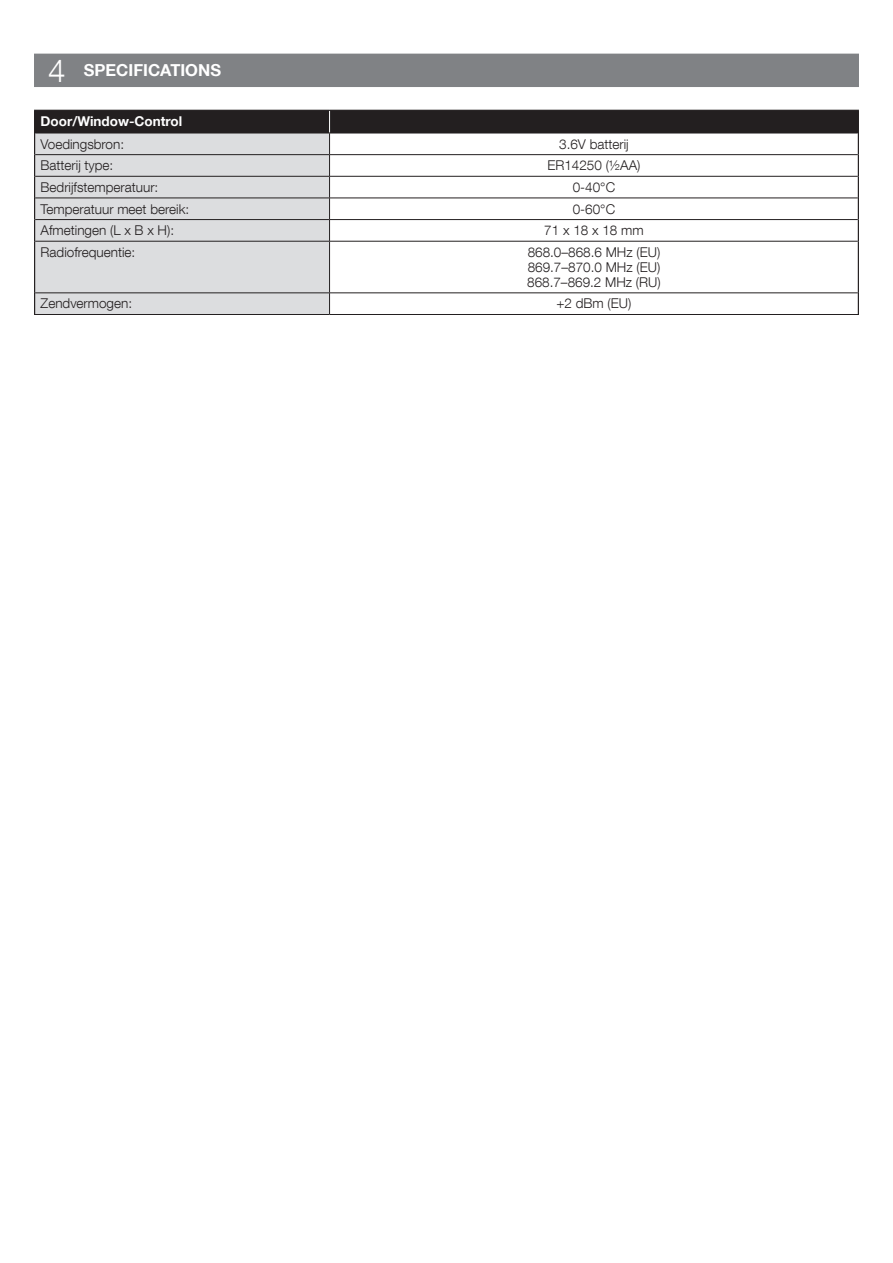
<style>
.page{position:relative;width:893px;height:1263px;background:#fff}
.page>*{position:absolute;margin:0;border:0;box-sizing:border-box;transform-origin:0 0}
.t1{font:300 31.35px "Helvetica Neue LT Com";color:#fff}
.titolo{font:700 16.5px "Helvetica Neue LT Com";color:#fff}
.testo{font:300 13.5px "Helvetica Neue LT Com";color:#231f20}
.sottotitoli___numeri{font:700 13.5px "Helvetica Neue LT Com";color:#fff}
</style>
<div class="page">
<div style="left:34px;top:54px;width:825px;height:33px;background:#808285"></div>
<div style="left:35px;top:242px;width:294px;height:72px;background:#dcdddf"></div>
<hr style="left:35px;top:241px;width:295px;height:1px;background:#231f20">
<hr style="left:330px;top:241px;width:528px;height:1px;background:#231f20">
<hr style="left:329px;top:241px;width:1px;height:52px;background:#231f20">
<hr style="left:35px;top:293px;width:295px;height:1px;background:#231f20">
<hr style="left:330px;top:293px;width:528px;height:1px;background:#231f20">
<svg style="left:329px;top:293px;width:1px;height:21px"></svg>
<hr style="left:34px;top:314px;width:296px;height:1px;background:#231f20">
<hr style="left:330px;top:314px;width:529px;height:1px;background:#231f20">
<svg style="left:34px;top:110px;width:825px;height:131px"></svg>
<hr style="left:34px;top:241px;width:1px;height:52px;background:#231f20">
<hr style="left:858px;top:241px;width:1px;height:52px;background:#231f20">
<svg style="left:34px;top:293px;width:1px;height:21px"></svg>
<svg style="left:858px;top:293px;width:1px;height:21px"></svg>
<p class="t1" style="left:48px;top:51px;width:19px">4</p>
<p class="titolo" style="left:84px;top:60px;width:139px">SPECIFICATIONS</p>
<p class="sottotitoli___numeri" style="left:41px;top:113px;width:143px">Door/Window-Control</p>
<p class="testo" style="left:41px;top:136px;width:85px">Voedingsbron:</p>
<p class="testo" style="left:559px;top:136px;width:71px">3.6V batterij</p>
<p class="testo" style="left:41px;top:157px;width:74px">Batterij type:</p>
<p class="testo" style="left:547px;top:157px;width:95px">ER14250 (½AA)</p>
<p class="testo" style="left:41px;top:179px;width:119px">Bedrijfstemperatuur:</p>
<p class="testo" style="left:573px;top:179px;width:44px">0-40°C</p>
<p class="testo" style="left:41px;top:200px;width:150px">Temperatuur meet bereik:</p>
<p class="testo" style="left:573px;top:200px;width:44px">0-60°C</p>
<p class="testo" style="left:41px;top:222px;width:135px">Afmetingen (L x B x H):</p>
<p class="testo" style="left:544px;top:222px;width:101px">71 x 18 x 18 mm</p>
<p class="testo" style="left:41px;top:244px;width:96px">Radiofrequentie:</p>
<p class="testo" style="left:528px;top:244px;width:134px">868.0–868.6 MHz (EU)</p>
<p class="testo" style="left:528px;top:259px;width:134px">869.7–870.0 MHz (EU)</p>
<p class="testo" style="left:527px;top:274px;width:135px">868.7–869.2 MHz (RU)</p>
<p class="testo" style="left:41px;top:295px;width:93px">Zendvermogen:</p>
<p class="testo" style="left:556px;top:295px;width:76px">+2 dBm (EU)</p>
</div>
